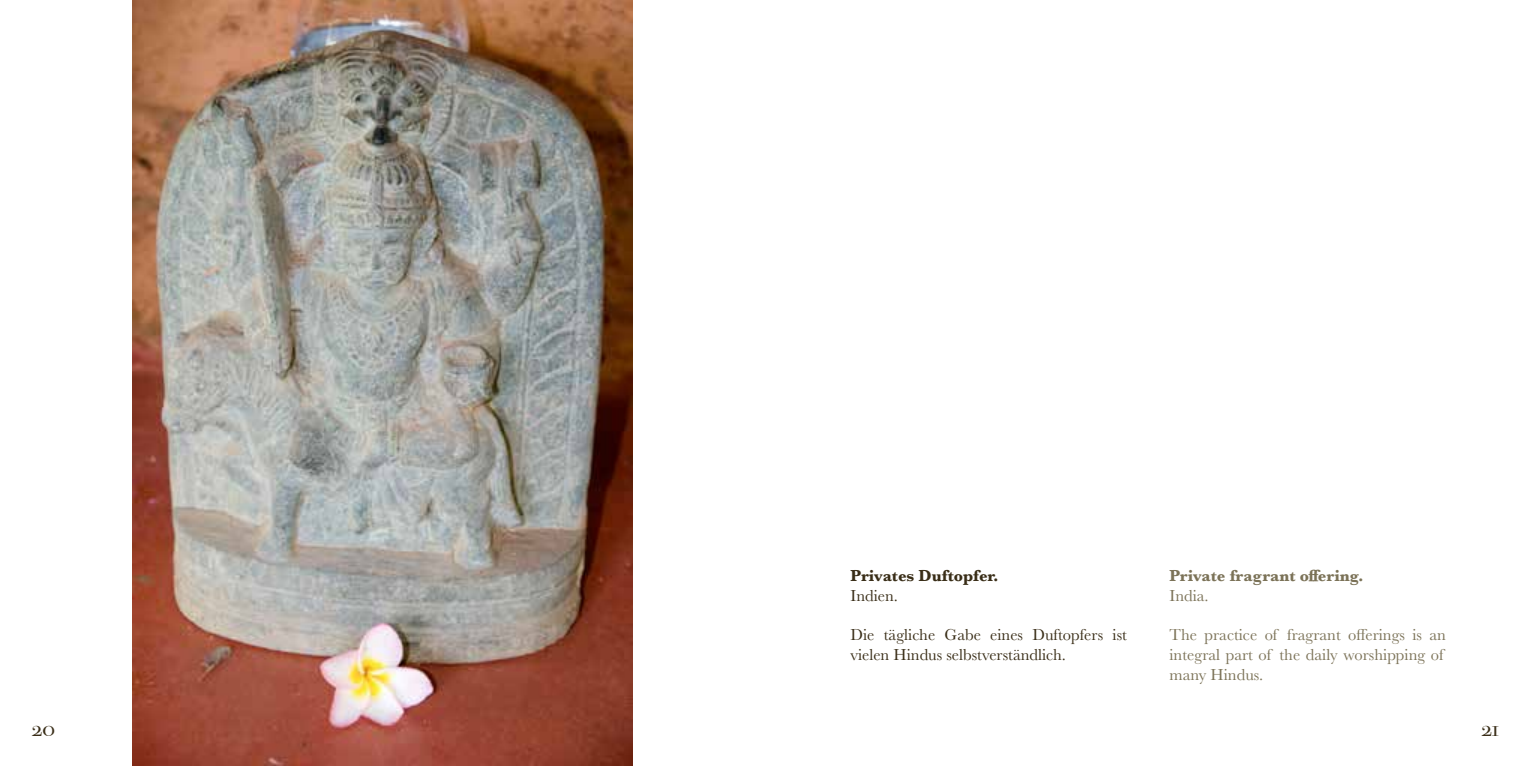
<style>
.page{position:relative;width:1531px;height:766px;background:#fff}
.page>*{position:absolute;margin:0;border:0;box-sizing:border-box;transform-origin:0 0}
.t1{font:22.5px "Bodoni Svty Two SCITCTT";color:#392d17}
.t2{font:16.5px/19.8px "Baskerville";color:#7b7257}
.t3{font:16.5px/19.8px "Baskerville";color:#392d17}
.t4{font:700 16.5px "Baskerville";color:#7b7257}
.t5{font:700 16.5px "Baskerville";color:#392d17}
</style>
<div class="page">
<img style="left:133px;top:0;width:499px;height:765px">
<p class="t5" style="left:850px;top:564px;width:149px">Privates Duftopfer.</p>
<p class="t3" style="left:850px;top:585px;width:49px">Indien.</p>
<p class="t3" style="left:850px;top:625px;width:278px">Die tägliche Gabe eines Duftopfers ist vielen Hindus selbstverständlich.</p>
<p class="t4" style="left:1169px;top:564px;width:196px">Private fragrant offering.</p>
<p class="t2" style="left:1169px;top:585px;width:41px">India.</p>
<p class="t2" style="left:1169px;top:625px;width:278px">The practice of fragrant offerings is an integral part of the daily worshipping of many Hindus.</p>
<h1 class="t1" style="left:32px;top:714px;width:25px">20</h1>
<h1 class="t1" style="left:1481px;top:714px;width:19px">21</h1>
</div>
